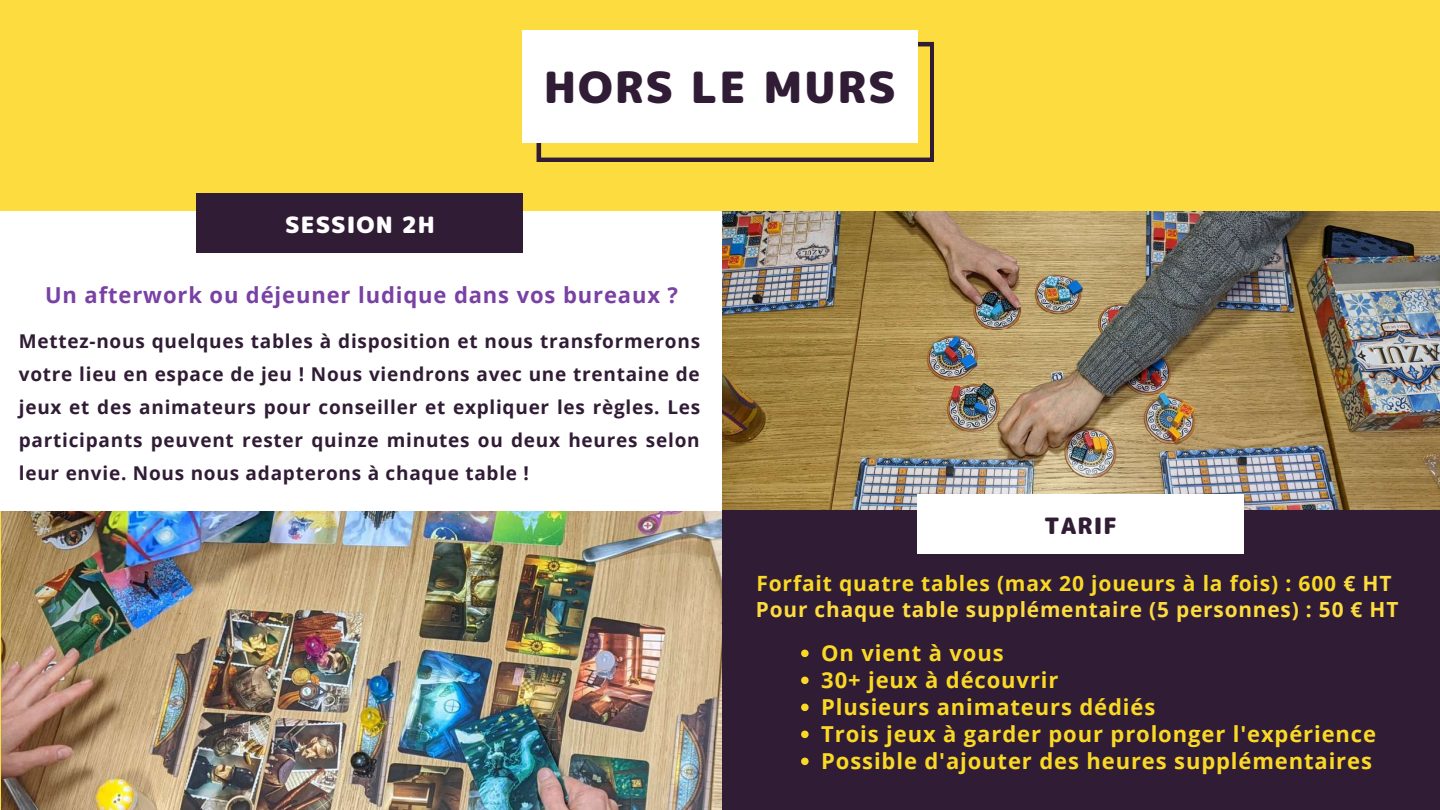
<style>
.page{position:relative;width:1440px;height:810px;background:#fcdc3f}
.page>*{position:absolute;margin:0;border:0;box-sizing:border-box;transform-origin:0 0}
.t1{font:43px "rounded mplus 1 p black";letter-spacing:.045em;color:#311c35}
.t2{font:22.5px "rounded mplus 1 p black";letter-spacing:.045em;color:#fff}
.t3{font:22.5px "rounded mplus 1 p black";letter-spacing:.045em;color:#311c35}
.t4{font:700 22px/27px "Open Sans";letter-spacing:.04em;color:#f9d925}
.t5{font:700 22px "Open Sans";letter-spacing:.04em;color:#7941a4}
.t6{font:700 21px "Open Sans";letter-spacing:.04em;color:#f9d925}
.t7{font:700 20.8px "Open Sans";letter-spacing:.04em;color:#fcdc3f}
.t8{font:700 19px/33px "Open Sans";letter-spacing:.04em;color:#311c35;text-align:justify}
.s1{color:#fcdc3f}
</style>
<div class="page">
<svg style="left:537px;top:42px;width:397px;height:120px"></svg>
<img style="left:722px;top:211px;width:717px;height:299px">
<div style="left:721px;top:510px;width:719px;height:300px;background:#311c35"></div>
<div style="left:522px;top:31px;width:396px;height:112px;background:#fff"></div>
<div style="left:0;top:211px;width:722px;height:299px;background:#fff"></div>
<div style="left:197px;top:193px;width:326px;height:60px;background:#311c35"></div>
<img style="left:2px;top:512px;width:720px;height:297px">
<div style="left:917px;top:495px;width:327px;height:59px;background:#fff"></div>
<svg style="left:801px;top:650px;width:8px;height:7px"></svg>
<svg style="left:801px;top:677px;width:8px;height:7px"></svg>
<svg style="left:801px;top:704px;width:8px;height:7px"></svg>
<svg style="left:801px;top:731px;width:8px;height:7px"></svg>
<svg style="left:801px;top:758px;width:8px;height:7px"></svg>
<p class="t2" style="left:285px;top:209px;width:151px">SESSION 2H</p>
<h1 class="t1" style="left:544px;top:56px;width:354px">HORS LE MURS</h1>
<p class="t5" style="left:45px;top:280px;width:634px">Un afterwork ou déjeuner ludique dans vos bureaux ?</p>
<p class="t8" style="left:19px;top:324px;width:683px">Mettez-nous quelques tables à disposition et nous transformerons votre lieu en espace de jeu ! Nous viendrons avec une trentaine de jeux et des animateurs pour conseiller et expliquer les règles. Les participants peuvent rester quinze minutes ou deux heures selon leur envie. Nous nous adapterons à chaque table !</p>
<p class="t3" style="left:1044px;top:510px;width:74px">TARIF</p>
<p class="t6" style="left:756px;top:568px;width:637px">Forfait quatre tables (max 20 joueurs à la fois) : 600 <span class="s1">€ HT</span></p>
<p class="t7" style="left:756px;top:595px;width:644px">Pour chaque table supplémentaire (5 personnes) : 50 € HT</p>
<p class="t4" style="left:821px;top:639px;width:556px">On vient à vous<br>30+ jeux à découvrir<br>Plusieurs animateurs dédiés<br>Trois jeux à garder pour prolonger l'expérience<br>Possible d'ajouter des heures supplémentaires</p>
</div>
